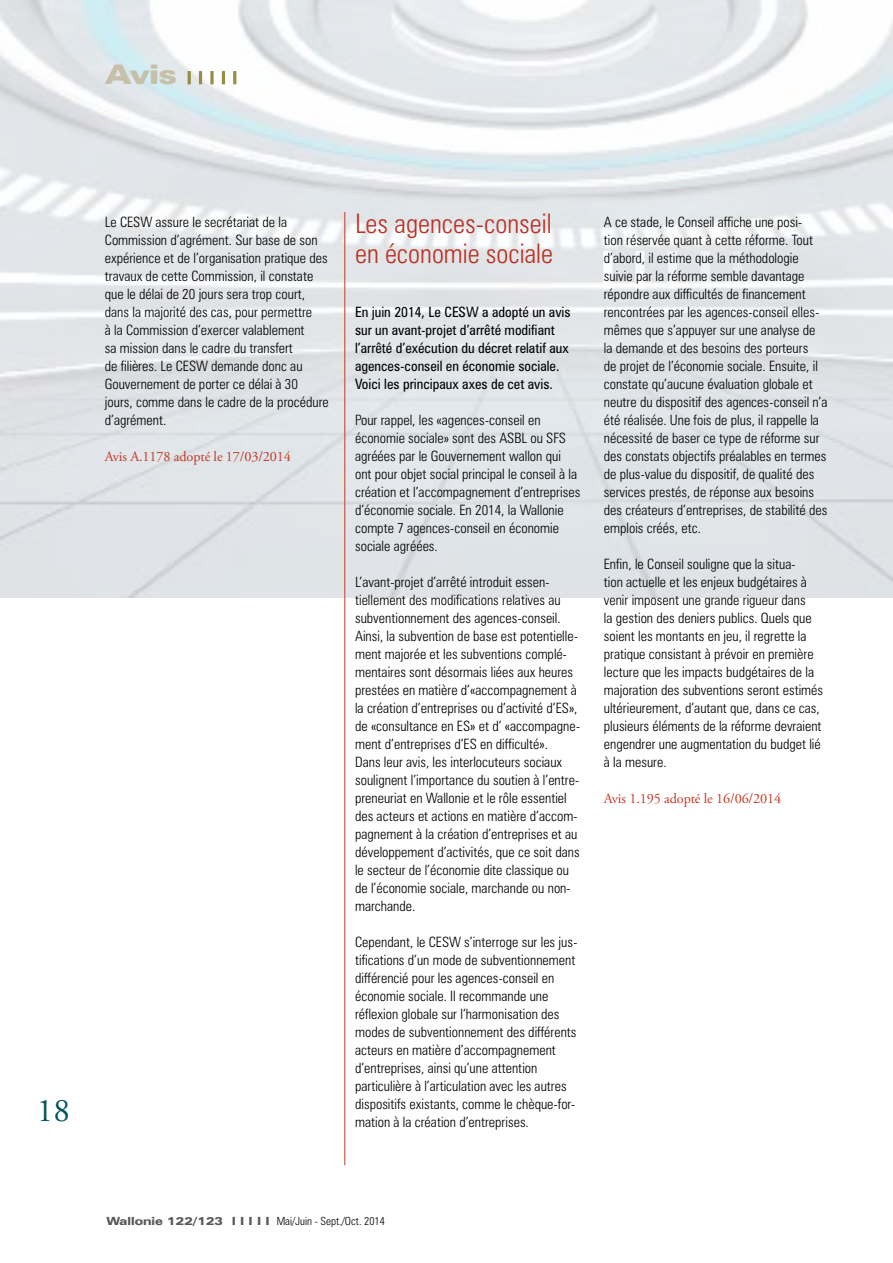
<style>
.page{position:relative;width:893px;height:1263px;background:#fff}
.page>*{position:absolute;margin:0;border:0;box-sizing:border-box;transform-origin:0 0}
.t1{font:33px "Adobe Garamond Pro";color:#00535e}
.t2{font:300 condensed 27px/30px "Zurich BT";color:#bb3124}
.t3{font:900 expanded 27px "Zurich BT";color:#c6c0a9}
.t4{font:300 condensed 14.25px/18px "Zurich BT";color:#000}
.t5{font:condensed 14.25px/18px "Zurich BT";color:#000}
.t6{font:14.25px "Adobe Garamond Pro";letter-spacing:-.01em;color:#c33927}
.t7{font:300 condensed 11.25px "Zurich BT";color:#000}
.s1{font-weight:900;font-stretch:expanded;color:#58595b}
</style>
<div class="page">
<div style="left:635px;top:251px;width:9px;height:38px;background:#f8f9fa"></div>
<div style="left:668px;top:251px;width:9px;height:38px;background:#f4f5f6"></div>
<svg style="left:701px;top:251px;width:9px;height:38px"></svg>
<svg style="left:733px;top:251px;width:9px;height:38px"></svg>
<svg style="left:188px;top:71px;width:3px;height:13px"></svg>
<svg style="left:199px;top:71px;width:3px;height:13px"></svg>
<svg style="left:210px;top:71px;width:4px;height:13px"></svg>
<svg style="left:222px;top:71px;width:3px;height:13px"></svg>
<svg style="left:233px;top:71px;width:3px;height:13px"></svg>
<hr style="left:344px;top:212px;width:1px;height:953px;background:#c33927">
<p class="t3" style="left:106px;top:59px;width:72px">Avis</p>
<p class="t1" style="left:37px;top:1091px;width:34px">18</p>
<p class="t4" style="left:105px;top:213px;width:225px">Le CESW assure le secrétariat de la Commission d’agrément. Sur base de son expérience et de l’organisation pratique des travaux de cette Commission, il constate que le délai de 20 jours sera trop court, dans la majorité des cas, pour permettre<br>à la Commission d’exercer valablement<br>sa mission dans le cadre du transfert<br>de filières. Le CESW demande donc au Gouvernement de porter ce délai à 30 jours, comme dans le cadre de la procédure d’agrément.</p>
<p class="t6" style="left:105px;top:448px;width:188px">Avis A.1178 adopté le 17/03/2014</p>
<p class="t2" style="left:355px;top:208px;width:199px">Les agences-conseil en économie sociale</p>
<p class="t5" style="left:355px;top:303px;width:217px">En juin 2014, Le CESW a adopté un avis sur un avant-projet d’arrêté modifiant l’arrêté d’exécution du décret relatif aux agences-conseil en économie sociale.<br>Voici les principaux axes de cet avis.</p>
<p class="t4" style="left:355px;top:411px;width:227px">Pour rappel, les «agences-conseil en économie sociale» sont des ASBL ou SFS agréées par le Gouvernement wallon qui ont pour objet social principal le conseil à la création et l’accompagnement d’entreprises d’économie sociale. En 2014, la Wallonie compte 7 agences-conseil en économie sociale agréées.</p>
<p class="t4" style="left:355px;top:573px;width:226px">L’avant-projet d’arrêté introduit essen&shy;tiellement des modifications relatives au subventionnement des agences-conseil.<br>Ainsi, la subvention de base est potentielle&shy;ment majorée et les subventions complé&shy;mentaires sont désormais liées aux heures prestées en matière d’«accompagnement à la création d’entreprises ou d’activité d’ES», de «consultance en ES» et d’ «accompagne&shy;ment d’entreprises d’ES en difficulté».<br>Dans leur avis, les interlocuteurs sociaux soulignent l’importance du soutien à l’entre&shy;preneuriat en Wallonie et le rôle essentiel des acteurs et actions en matière d’accom&shy;pagnement à la création d’entreprises et au développement d’activités, que ce soit dans le secteur de l’économie dite classique ou de l’économie sociale, marchande ou non&shy;marchande.</p>
<p class="t4" style="left:355px;top:933px;width:224px">Cependant, le CESW s’interroge sur les jus&shy;tifications d’un mode de subventionnement différencié pour les agences-conseil en économie sociale. Il recommande une réflexion globale sur l’harmonisation des modes de subventionnement des différents acteurs en matière d’accompagnement d’entreprises, ainsi qu’une attention particulière à l’articulation avec les autres dispositifs existants, comme le chèque-for&shy;mation à la création d’entreprises.</p>
<p class="t4" style="left:604px;top:213px;width:225px">A ce stade, le Conseil affiche une posi-<br>tion réservée quant à cette réforme. Tout d’abord, il estime que la méthodologie suivie par la réforme semble davantage répondre aux difficultés de financement rencontrées par les agences-conseil elles&shy;mêmes que s’appuyer sur une analyse de la demande et des besoins des porteurs<br>de projet de l’économie sociale. Ensuite, il constate qu’aucune évaluation globale et neutre du dispositif des agences-conseil n’a été réalisée. Une fois de plus, il rappelle la nécessité de baser ce type de réforme sur des constats objectifs préalables en termes de plus-value du dispositif, de qualité des services prestés, de réponse aux besoins des créateurs d’entreprises, de stabilité des emplois créés, etc.</p>
<p class="t4" style="left:604px;top:555px;width:221px">Enfin, le Conseil souligne que la situa-<br>tion actuelle et les enjeux budgétaires à venir imposent une grande rigueur dans<br>la gestion des deniers publics. Quels que soient les montants en jeu, il regrette la pratique consistant à prévoir en première lecture que les impacts budgétaires de la majoration des subventions seront estimés ultérieurement, d’autant que, dans ce cas, plusieurs éléments de la réforme devraient engendrer une augmentation du budget lié à la mesure.</p>
<p class="t6" style="left:604px;top:790px;width:179px">Avis 1.195 adopté le 16/06/2014</p>
<p class="t7" style="left:107px;top:1214px;width:280px"><span class="s1">Wallonie 122/123 I I I I I</span> Mai/Juin - Sept./Oct. 2014</p>
</div>
